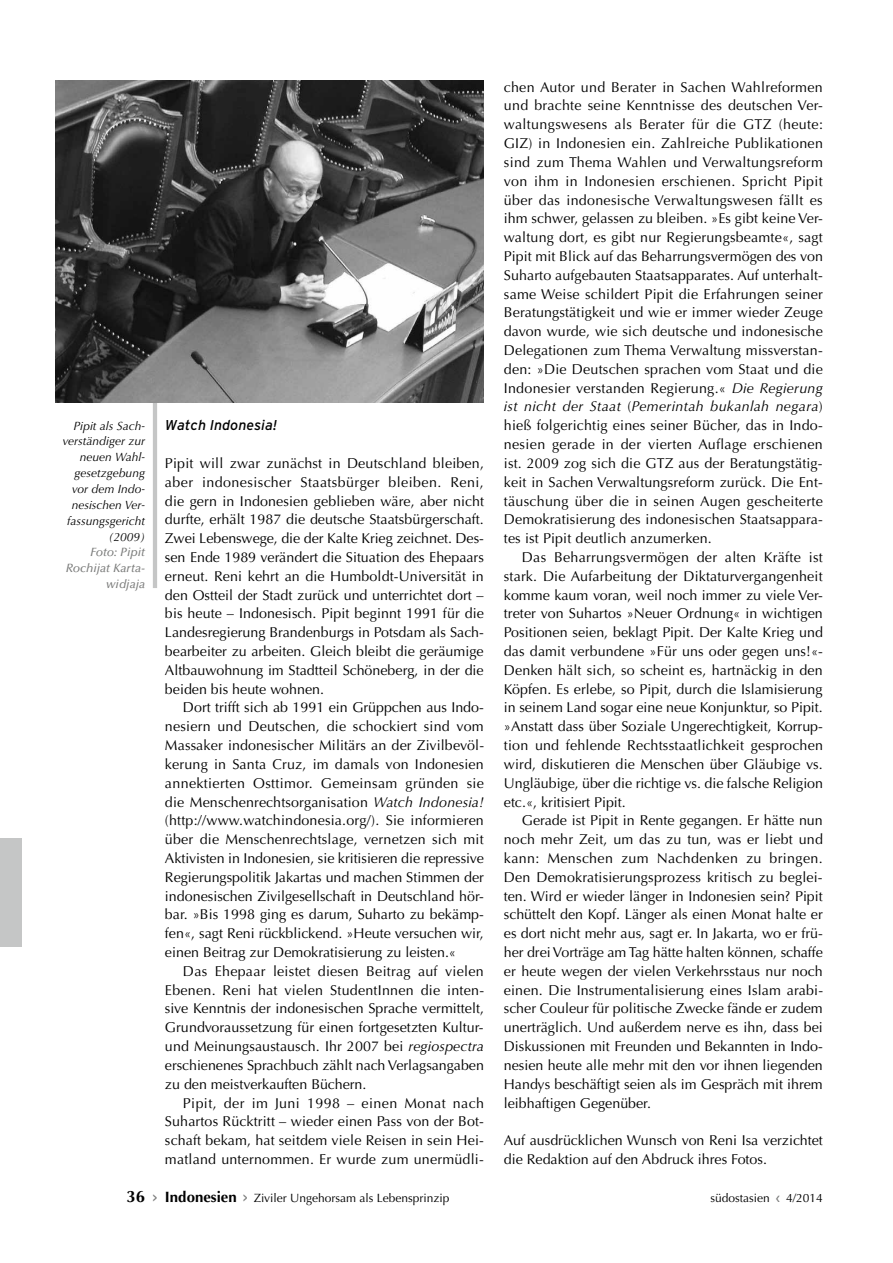
<style>
.page{position:relative;width:893px;height:1263px;background:#fff}
.page>*{position:absolute;margin:0;border:0;box-sizing:border-box;transform-origin:0 0}
.t1{font:14.25px/18.8px "Optima LT Std";color:#000;text-align:justify}
.t2{font:italic 14.25px "Interstate";color:#000}
.t3{font:italic 12px/15.9px "Optima LT Std";color:#000;text-align:right}
.t4{font:12px "Optima LT Std";color:#000}
.t5{font:italic 500 12px/15.9px "Optima LT Std";color:#7a7b7a;text-align:right}
.s1{font-style:italic}
.s2{font-weight:700;font-size:16.5px}
.s3{font-family:"Interstate Regular 2";color:#7a7b7a}
.s4{font-weight:700;font-size:15px}
.s5{font-family:"Interstate";color:#7a7b7a}
</style>
<div class="page">
<hr style="left:153px;top:336px;width:4px;height:252px;background:#c5c6c6">
<img style="left:56px;top:80px;width:428px;height:322px">
<div style="left:0;top:839px;width:21px;height:108px;background:#c5c6c6"></div>
<p class="t3" style="left:62px;top:418px;width:84px">Pipit als Sach&shy;verständiger zur neuen Wahl&shy;gesetzgebung vor dem Indo&shy;nesischen Ver&shy;fassungsgericht (2009)</p>
<p class="t5" style="left:66px;top:545px;width:81px">Foto: Pipit<br>Rochijat Karta&shy;widjaja</p>
<p class="t2" style="left:165px;top:417px;width:114px">Watch Indonesia!</p>
<p class="t1" style="left:165px;top:454px;width:321px">Pipit will zwar zunächst in Deutschland bleiben, aber indonesischer Staatsbürger bleiben. Reni, die gern in Indonesien geblieben wäre, aber nicht durfte, erhält 1987 die deutsche Staatsbürgerschaft.<br>Zwei Lebenswege, die der Kalte Krieg zeichnet. Des&shy;sen Ende 1989 verändert die Situation des Ehepaars erneut. Reni kehrt an die Humboldt-Universität in den Ostteil der Stadt zurück und unterrichtet dort – bis heute – Indonesisch. Pipit beginnt 1991 für die Landesregierung Brandenburgs in Potsdam als Sach&shy;bearbeiter zu arbeiten. Gleich bleibt die geräumige Altbauwohnung im Stadtteil Schöneberg, in der die beiden bis heute wohnen.</p>
<p class="t1" style="left:165px;top:698px;width:321px;text-indent:18px">Dort trifft sich ab 1991 ein Grüppchen aus Indo&shy;nesiern und Deutschen, die schockiert sind vom Massaker indonesischer Militärs an der Zivilbevöl&shy;kerung in Santa Cruz, im damals von Indonesien annektierten Osttimor. Gemeinsam gründen sie die Menschenrechtsorganisation <span class="s1">Watch Indonesia! </span>(http://www.watchindonesia.org/). Sie informieren über die Menschenrechtslage, vernetzen sich mit Aktivisten in Indonesien, sie kritisieren die repressive Regierungspolitik Jakartas und machen Stimmen der indonesischen Zivilgesellschaft in Deutschland hör&shy;bar. »Bis 1998 ging es darum, Suharto zu bekämp&shy;fen«, sagt Reni rückblickend. »Heute versuchen wir, einen Beitrag zur Demokratisierung zu leisten.«</p>
<p class="t1" style="left:165px;top:962px;width:321px;text-indent:18px">Das Ehepaar leistet diesen Beitrag auf vielen Ebenen. Reni hat vielen StudentInnen die inten&shy;sive Kenntnis der indonesischen Sprache vermittelt, Grundvoraussetzung für einen fortgesetzten Kultur&shy;und Meinungsaustausch. Ihr 2007 bei <span class="s1">regiospectra </span>erschienenes Sprachbuch zählt nach Verlagsangaben zu den meistverkauften Büchern.</p>
<p class="t1" style="left:165px;top:1093px;width:320px;text-indent:18px">Pipit, der im Juni 1998 – einen Monat nach Suhartos Rücktritt – wieder einen Pass von der Bot&shy;schaft bekam, hat seitdem viele Reisen in sein Hei&shy;matland unternommen. Er wurde zum unermüdli-</p>
<p class="t1" style="left:504px;top:78px;width:321px">chen Autor und Berater in Sachen Wahlreformen und brachte seine Kenntnisse des deutschen Ver&shy;waltungswesens als Berater für die GTZ (heute:<br>GIZ) in Indonesien ein. Zahlreiche Publikationen sind zum Thema Wahlen und Verwaltungsreform von ihm in Indonesien erschienen. Spricht Pipit über das indonesische Verwaltungswesen fällt es ihm schwer, gelassen zu bleiben. »Es gibt keine Ver&shy;waltung dort, es gibt nur Regierungsbeamte«, sagt Pipit mit Blick auf das Beharrungsvermögen des von Suharto aufgebauten Staatsapparates. Auf unterhalt&shy;same Weise schildert Pipit die Erfahrungen seiner Beratungstätigkeit und wie er immer wieder Zeuge davon wurde, wie sich deutsche und indonesische Delegationen zum Thema Verwaltung missverstan&shy;den: »Die Deutschen sprachen vom Staat und die Indonesier verstanden Regierung.« <span class="s1">Die Regierung ist nicht der Staat</span> (<span class="s1">Pemerintah bukanlah negara</span>) hieß folgerichtig eines seiner Bücher, das in Indo&shy;nesien gerade in der vierten Auflage erschienen ist. 2009 zog sich die GTZ aus der Beratungstätig&shy;keit in Sachen Verwaltungsreform zurück. Die Ent&shy;täuschung über die in seinen Augen gescheiterte Demokratisierung des indonesischen Staatsappara&shy;tes ist Pipit deutlich anzumerken.</p>
<p class="t1" style="left:504px;top:548px;width:321px;text-indent:18px">Das Beharrungsvermögen der alten Kräfte ist stark. Die Aufarbeitung der Diktaturvergangenheit komme kaum voran, weil noch immer zu viele Ver&shy;treter von Suhartos »Neuer Ordnung« in wichtigen Positionen seien, beklagt Pipit. Der Kalte Krieg und das damit verbundene »Für uns oder gegen uns!«- Denken hält sich, so scheint es, hartnäckig in den Köpfen. Es erlebe, so Pipit, durch die Islamisierung in seinem Land sogar eine neue Konjunktur, so Pipit. »Anstatt dass über Soziale Ungerechtigkeit, Korrup&shy;tion und fehlende Rechtsstaatlichkeit gesprochen wird, diskutieren die Menschen über Gläubige vs.<br>Ungläubige, über die richtige vs. die falsche Religion etc.«, kritisiert Pipit.</p>
<p class="t1" style="left:504px;top:811px;width:321px;text-indent:18px">Gerade ist Pipit in Rente gegangen. Er hätte nun noch mehr Zeit, um das zu tun, was er liebt und kann: Menschen zum Nachdenken zu bringen.<br>Den Demokratisierungsprozess kritisch zu beglei&shy;ten. Wird er wieder länger in Indonesien sein? Pipit schüttelt den Kopf. Länger als einen Monat halte er es dort nicht mehr aus, sagt er. In Jakarta, wo er frü&shy;her drei Vorträge am Tag hätte halten können, schaffe er heute wegen der vielen Verkehrsstaus nur noch einen. Die Instrumentalisierung eines Islam arabi&shy;scher Couleur für politische Zwecke fände er zudem unerträglich. Und außerdem nerve es ihn, dass bei Diskussionen mit Freunden und Bekannten in Indo&shy;nesien heute alle mehr mit den vor ihnen liegenden Handys beschäftigt seien als im Gespräch mit ihrem leibhaftigen Gegenüber.</p>
<p class="t1" style="left:504px;top:1131px;width:320px">Auf ausdrücklichen Wunsch von Reni Isa verzichtet die Redaktion auf den Abdruck ihres Fotos.</p>
<p class="t4" style="left:127px;top:1190px;width:324px"><span class="s2">36</span> <span class="s3">&gt;</span> <span class="s4">Indonesien</span> <span class="s5">&gt;</span> Ziviler Ungehorsam als Lebensprinzip</p>
<p class="t4" style="left:710px;top:1190px;width:114px">südostasien <span class="s5">‹</span> 4/2014</p>
</div>
